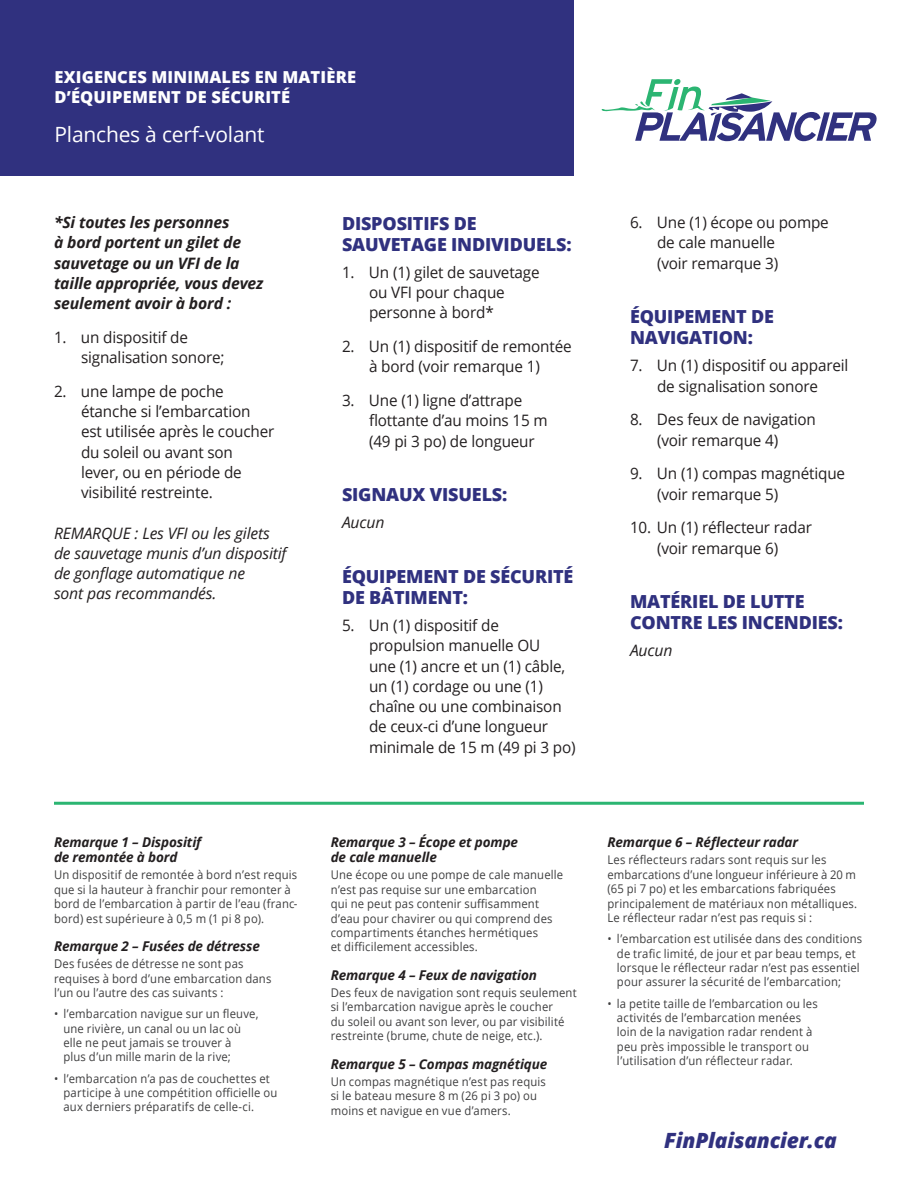
<style>
.page{position:relative;width:918px;height:1188px;background:#fff}
.page>*{position:absolute;margin:0;border:0;box-sizing:border-box;transform-origin:0 0}
.BB_Subtitle{font:21px "Open Sans";letter-spacing:-.01em;color:#fff}
.t1{font:italic 800 21px "Open Sans";letter-spacing:-.01em;color:#30317f}
.BB_Heading{font:800 18px/21px "Open Sans";letter-spacing:-.01em;color:#30317f}
.BB_Title{font:800 16.5px/19.8px "Open Sans";letter-spacing:.01em;color:#fff}
.BB_Number_List{font:15.75px/20.2px "Open Sans";letter-spacing:-.01em;color:#231f20}
.BB_Body{font:italic 700 15.75px/20.2px "Open Sans";letter-spacing:-.01em;color:#231f20}
.BB_Body-2{font:italic 15.75px/20.2px "Open Sans";letter-spacing:-.01em;color:#231f20}
.t2{font:italic 700 13.5px/15px "Open Sans";letter-spacing:-.01em;color:#231f20}
.t3{font:12px/14.4px "Open Sans";letter-spacing:.015em;color:#3e3e3f;scale:.94 1}
</style>
<div class="page">
<div style="left:0;top:0;width:574px;height:176px;background:#30317f"></div>
<hr style="left:54px;top:802px;width:810px;height:3px;background:#2bb572">
<svg style="left:601px;top:79px;width:276px;height:62px"></svg>
<p class="BB_Title" style="left:55px;top:66px;width:303px">EXIGENCES MINIMALES EN MATIÈRE<br>D’ÉQUIPEMENT DE SÉCURITÉ</p>
<p class="BB_Subtitle" style="left:55px;top:120px;width:212px">Planches à cerf-volant</p>
<p class="BB_Body" style="left:54px;top:212px;width:211px">*Si toutes les personnes<br>à bord portent un gilet de sauvetage ou un VFI de la taille appropriée, vous devez seulement avoir à bord :</p>
<p class="BB_Number_List" style="left:81px;top:327px;width:145px;text-indent:-27px">1. un dispositif de signalisation sonore;</p>
<p class="BB_Number_List" style="left:81px;top:381px;width:195px;text-indent:-27px">2. une lampe de poche étanche si l’embarcation est utilisée après le coucher du soleil ou avant son lever, ou en période de visibilité restreinte.</p>
<p class="BB_Body-2" style="left:54px;top:522px;width:234px">REMARQUE : Les VFI ou les gilets de sauvetage munis d’un dispositif de gonflage automatique ne<br>sont pas recommandés.</p>
<p class="BB_Heading" style="left:342px;top:212px;width:231px">DISPOSITIFS DE<br>SAUVETAGE INDIVIDUELS:</p>
<p class="BB_Number_List" style="left:369px;top:262px;width:172px;text-indent:-27px">1. Un (1) gilet de sauvetage ou VFI pour chaque personne à bord*</p>
<p class="BB_Number_List" style="left:342px;top:336px;width:231px;text-align:center">2. Un (1) dispositif de remontée à bord (voir remarque 1)</p>
<p class="BB_Number_List" style="left:369px;top:390px;width:180px;text-indent:-27px">3. Une (1) ligne d’attrape flottante d’au moins 15 m (49 pi 3 po) de longueur</p>
<p class="BB_Heading" style="left:342px;top:483px;width:167px">SIGNAUX VISUELS:</p>
<p class="BB_Body-2" style="left:342px;top:512px;width:44px">Aucun</p>
<p class="BB_Heading" style="left:342px;top:565px;width:233px">ÉQUIPEMENT DE SÉCURITÉ<br>DE BÂTIMENT:</p>
<p class="BB_Number_List" style="left:369px;top:615px;width:208px;text-indent:-27px">5. Un (1) dispositif de propulsion manuelle OU<br>une (1) ancre et un (1) câble, un (1) cordage ou une (1) chaîne ou une combinaison de ceux-ci d’une longueur minimale de 15 m (49 pi 3 po)</p>
<p class="BB_Number_List" style="left:657px;top:212px;width:173px;text-indent:-27px">6. Une (1) écope ou pompe de cale manuelle<br>(voir remarque 3)</p>
<p class="BB_Heading" style="left:630px;top:305px;width:145px">ÉQUIPEMENT DE<br>NAVIGATION:</p>
<p class="BB_Number_List" style="left:630px;top:355px;width:220px;text-align:center">7. Un (1) dispositif ou appareil de signalisation sonore</p>
<p class="BB_Number_List" style="left:657px;top:409px;width:160px;text-indent:-27px">8. Des feux de navigation (voir remarque 4)</p>
<p class="BB_Number_List" style="left:657px;top:463px;width:190px;text-indent:-27px">9. Un (1) compas magnétique (voir remarque 5)</p>
<p class="BB_Number_List" style="left:630px;top:517px;width:184px;text-align:center">10. Un (1) réflecteur radar (voir remarque 6)</p>
<p class="BB_Heading" style="left:630px;top:590px;width:215px">MATÉRIEL DE LUTTE<br>CONTRE LES INCENDIES:</p>
<p class="BB_Body-2" style="left:630px;top:640px;width:44px">Aucun</p>
<p class="t2" style="left:54px;top:835px;width:149px">Remarque 1 – Dispositif de remontée à bord</p>
<p class="t3" style="left:54px;top:868px;width:261px">Un dispositif de remontée à bord n’est requis que si la hauteur à franchir pour remonter à bord de l’embarcation à partir de l’eau (franc&shy;bord) est supérieure à 0,5 m (1 pi 8 po).</p>
<p class="t2" style="left:54px;top:938px;width:208px">Remarque 2 – Fusées de détresse</p>
<p class="t3" style="left:54px;top:956px;width:233px">Des fusées de détresse ne sont pas requises à bord d’une embarcation dans l’un ou l’autre des cas suivants :</p>
<p class="t3" style="left:63px;top:1006px;width:209px;text-indent:-9px">• l’embarcation navigue sur un fleuve, une rivière, un canal ou un lac où elle ne peut jamais se trouver à<br>plus d’un mille marin de la rive;</p>
<p class="t3" style="left:63px;top:1071px;width:229px;text-indent:-9px">• l’embarcation n’a pas de couchettes et participe à une compétition officielle ou aux derniers préparatifs de celle-ci.</p>
<p class="t2" style="left:331px;top:835px;width:189px">Remarque 3 – Écope et pompe de cale manuelle</p>
<p class="t3" style="left:331px;top:868px;width:249px">Une écope ou une pompe de cale manuelle n’est pas requise sur une embarcation<br>qui ne peut pas contenir suffisamment d’eau pour chavirer ou qui comprend des compartiments étanches hermétiques<br>et difficilement accessibles.</p>
<p class="t2" style="left:331px;top:967px;width:208px">Remarque 4 – Feux de navigation</p>
<p class="t3" style="left:331px;top:985px;width:263px">Des feux de navigation sont requis seulement si l’embarcation navigue après le coucher<br>du soleil ou avant son lever, ou par visibilité restreinte (brume, chute de neige, etc.).</p>
<p class="t2" style="left:331px;top:1056px;width:218px">Remarque 5 – Compas magnétique</p>
<p class="t3" style="left:331px;top:1074px;width:230px">Un compas magnétique n’est pas requis si le bateau mesure 8 m (26 pi 3 po) ou moins et navigue en vue d’amers.</p>
<p class="t2" style="left:608px;top:835px;width:192px">Remarque 6 – Réflecteur radar</p>
<p class="t3" style="left:608px;top:853px;width:267px">Les réflecteurs radars sont requis sur les embarcations d’une longueur inférieure à 20 m (65 pi 7 po) et les embarcations fabriquées principalement de matériaux non métalliques.<br>Le réflecteur radar n’est pas requis si :</p>
<p class="t3" style="left:617px;top:931px;width:263px;text-indent:-9px">• l’embarcation est utilisée dans des conditions de trafic limité, de jour et par beau temps, et lorsque le réflecteur radar n’est pas essentiel pour assurer la sécurité de l’embarcation;</p>
<p class="t3" style="left:617px;top:996px;width:215px;text-indent:-9px">• la petite taille de l’embarcation ou les activités de l’embarcation menées loin de la navigation radar rendent à peu près impossible le transport ou l’utilisation d’un réflecteur radar.</p>
<h1 class="t1" style="left:664px;top:1124px;width:174px">FinPlaisancier.ca</h1>
</div>
